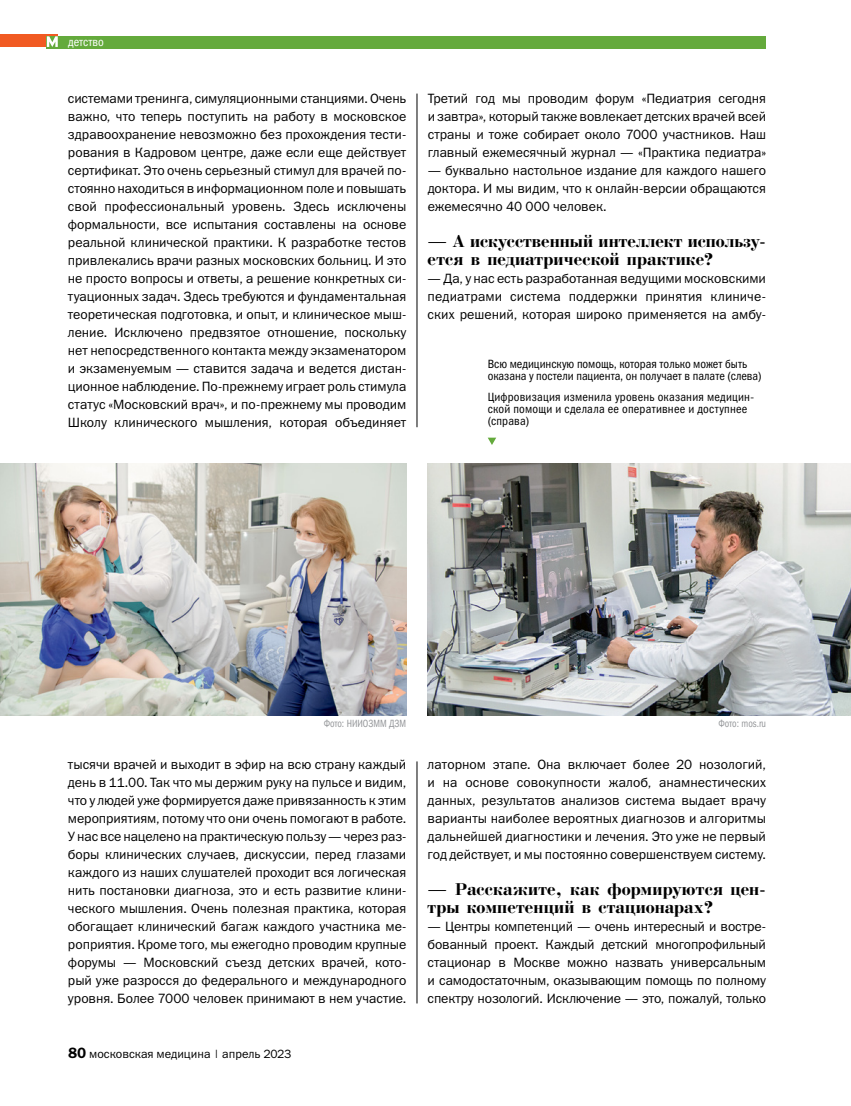
<style>
.page{position:relative;width:851px;height:1106px;background:#fff}
.page>*{position:absolute;margin:0;border:0;box-sizing:border-box;transform-origin:0 0}
.t1{font:18px/18px "Bodoni Bold Cyrillic";letter-spacing:.005em;color:#000}
.t2{font:13.5px/18px "Franklin Gothic Book ITC";color:#000;text-align:justify}
.t3{font:12px/12px "Franklin Gothic Book Cond ITC";letter-spacing:.01em;color:#000}
.t4{font:12px "Franklin Gothic Book ITC";color:#000}
.t5{font:12px "Franklin Gothic Book Cond ITC";color:#fff}
.t6{font:10.5px "Franklin Gothic Book Cond ITC";color:#939598;scale:.9 1}
.s1{font-family:"Franklin Gothic Demi C";font-size:15px}
</style>
<div class="page">
<hr style="left:416px;top:761px;width:1px;height:242px;background:#000">
<hr style="left:416px;top:94px;width:1px;height:333px;background:#000">
<img style="left:0;top:463px;width:406px;height:252px">
<img style="left:427px;top:463px;width:423px;height:252px">
<svg style="left:487px;top:437px;width:9px;height:8px"></svg>
<div style="left:0;top:34px;width:45px;height:13px;background:#f15a22"></div>
<svg style="left:45px;top:34px;width:13px;height:13px"></svg>
<div style="left:47px;top:36px;width:718px;height:13px;background:#64aa3c"></div>
<svg style="left:47px;top:36px;width:11px;height:11px"></svg>
<p class="t5" style="left:68px;top:35px;width:37px">детство</p>
<p class="t2" style="left:68px;top:89px;width:340px">системами тренинга, симуляционными станциями. Очень важно, что теперь поступить на работу в московское здравоохранение невозможно без прохождения тести&shy;рования в Кадровом центре, даже если еще действует сертификат. Это очень серьезный стимул для врачей по&shy;стоянно находиться в информационном поле и повышать свой профессиональный уровень. Здесь исключены формальности, все испытания составлены на основе реальной клинической практики. К разработке тестов привлекались врачи разных московских больниц. И это не просто вопросы и ответы, а решение конкретных си&shy;туационных задач. Здесь требуются и фундаментальная теоретическая подготовка, и опыт, и клиническое мыш&shy;ление. Исключено предвзятое отношение, поскольку нет непосредственного контакта между экзаменатором и экзаменуемым — ставится задача и ведется дистан&shy;ционное наблюдение. По-прежнему играет роль стимула статус «Московский врач», и по-прежнему мы проводим Школу клинического мышления, которая объединяет</p>
<p class="t2" style="left:427px;top:89px;width:340px">Третий год мы проводим форум «Педиатрия сегодня и завтра», который также вовлекает детских врачей всей страны и тоже собирает около 7000 участников. Наш главный ежемесячный журнал — «Практика педиатра»</p>
<p class="t2" style="left:427px;top:161px;width:340px">— буквально настольное издание для каждого нашего доктора. И мы видим, что к онлайн-версии обращаются ежемесячно 40 000 человек.</p>
<h1 class="t1" style="left:427px;top:233px;width:340px">— А искусственный интеллект использу&shy;ется в педиатрической практике?</h1>
<p class="t2" style="left:427px;top:269px;width:340px">— Да, у нас есть разработанная ведущими московскими педиатрами система поддержки принятия клиниче&shy;ских решений, которая широко применяется на амбу-</p>
<p class="t3" style="left:487px;top:358px;width:275px">Всю медицинскую помощь, которая только может быть оказана у постели пациента, он получает в палате (слева)</p>
<p class="t3" style="left:487px;top:390px;width:268px">Цифровизация изменила уровень оказания медицин&shy;ской помощи и сделала ее оперативнее и доступнее (справа)</p>
<p class="t6" style="left:323px;top:717px;width:93px">Фото: НИИОЗММ ДЗМ</p>
<p class="t6" style="left:718px;top:717px;width:54px">Фото: mos.ru</p>
<p class="t2" style="left:68px;top:755px;width:340px">тысячи врачей и выходит в эфир на всю страну каждый день в 11.00. Так что мы держим руку на пульсе и видим, что у людей уже формируется даже привязанность к этим мероприятиям, потому что они очень помогают в работе.<br>У нас все нацелено на практическую пользу — через раз&shy;боры клинических случаев, дискуссии, перед глазами каждого из наших слушателей проходит вся логическая нить постановки диагноза, это и есть развитие клини&shy;ческого мышления. Очень полезная практика, которая обогащает клинический багаж каждого участника ме&shy;роприятия. Кроме того, мы ежегодно проводим крупные форумы — Московский съезд детских врачей, кото&shy;рый уже разросся до федерального и международного уровня. Более 7000 человек принимают в нем участие.</p>
<p class="t4" style="left:68px;top:1045px;width:225px"><span class="s1">80</span> московская медицина | апрель 2023</p>
<p class="t2" style="left:427px;top:755px;width:340px">латорном этапе. Она включает более 20 нозологий, и на основе совокупности жалоб, анамнестических данных, результатов анализов система выдает врачу варианты наиболее вероятных диагнозов и алгоритмы дальнейшей диагностики и лечения. Это уже не первый год действует, и мы постоянно совершенствуем систему.</p>
<h1 class="t1" style="left:427px;top:881px;width:340px">— Расскажите, как формируются цен&shy;тры компетенций в стационарах?</h1>
<p class="t2" style="left:427px;top:917px;width:340px">— Центры компетенций — очень интересный и востре&shy;бованный проект. Каждый детский многопрофильный стационар в Москве можно назвать универсальным и самодостаточным, оказывающим помощь по полному спектру нозологий. Исключение — это, пожалуй, только</p>
</div>
